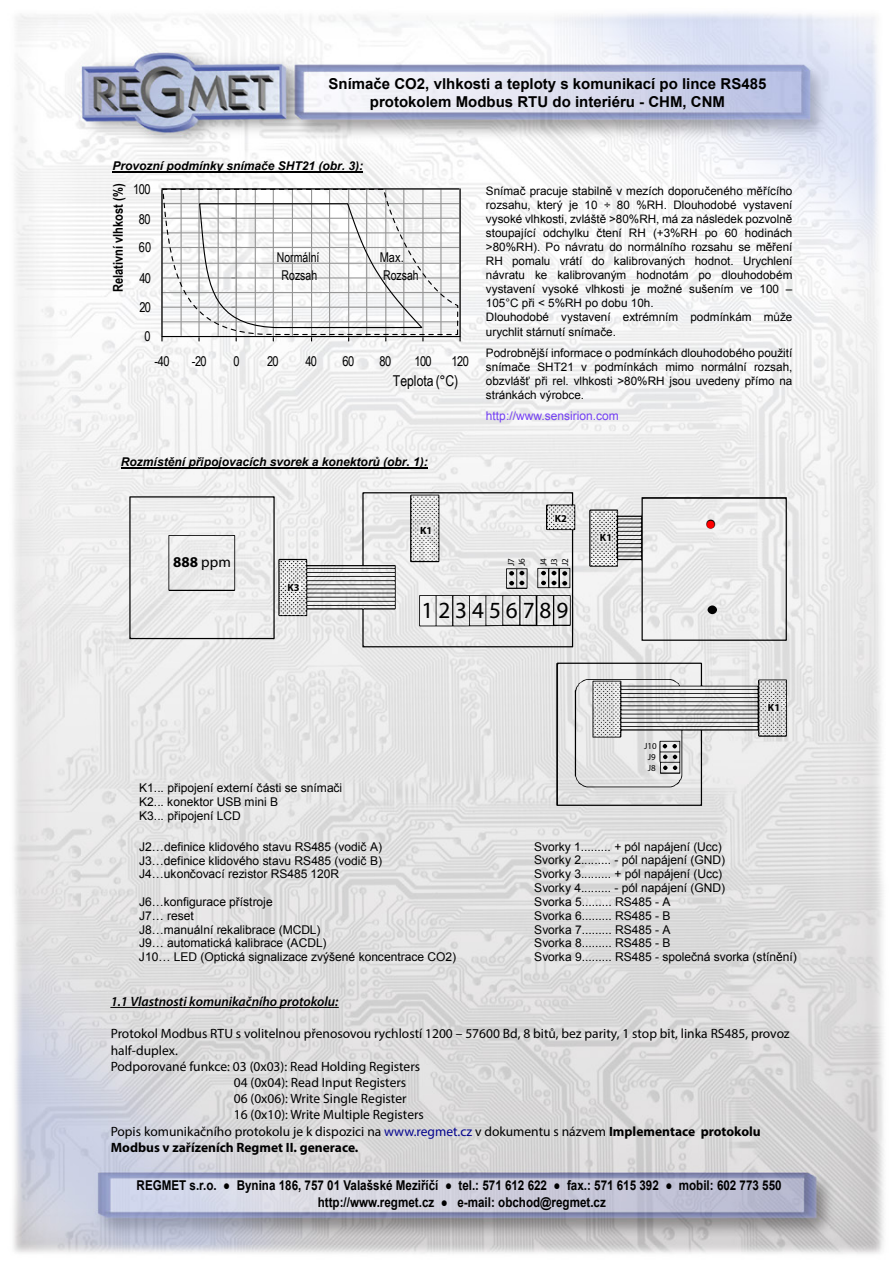
<style>
.page{position:relative;width:893px;height:1263px;background:#fff}
.page>*{position:absolute;margin:0;border:0;box-sizing:border-box;transform-origin:0 0}
.t1{font:700 48px "Myriad Pro";color:#000}
.t2{font:23.25px "Myriad Pro";color:#000}
.t3{font:700 15px/18px "Arial";color:#000;text-align:center}
.t4{font:15px "Arial Narrow";color:#000}
.t5{font:700 15px "Myriad Pro";color:#000}
.t6{font:13.5px "Myriad Pro";color:#000}
.t7{font:700 13.5px/16.2px "Arial";color:#000;text-align:center;scale:.86 1}
.t8{font:13.5px/29.4px "Arial Narrow";color:#000;text-align:center}
.t9{font:italic 600 13.5px "Myriad Pro";color:#000}
.t10{font:700 13.5px "Myriad Pro";color:#000}
.t11{font:700 13.5px "Arial Narrow";color:#000}
.t12{font:13.5px "Arial Narrow";color:#000;scale:.95 1}
.t13{font:12px/13.8px "Arial";letter-spacing:-.005em;color:#000}
.t14{font:italic 700 12px "Arial";color:#000}
.t15{font:12px "Arial";color:#723df4}
.t16{font:11.7px/14.1px "Arial";color:#000}
.t17{font:700 10.5px "Myriad Pro";color:#000}
.t18{font:9px/10.8px "Myriad Pro";color:#000;text-align:center}
.s1{font-weight:400}
.s2{color:#04048e}
.s3{font-weight:700}
</style>
<div class="page">
<img style="left:13px;top:13px;width:871px;height:1241px">
<hr style="left:112px;top:171px;width:251px;height:1px;background:#000">
<hr style="left:161px;top:189px;width:2px;height:146px;background:#959595">
<hr style="left:459px;top:189px;width:2px;height:152px;background:#000">
<hr style="left:161px;top:190px;width:2px;height:151px;background:#000">
<svg style="left:162px;top:188px;width:297px;height:153px"></svg>
<hr style="left:121px;top:467px;width:307px;height:1px;background:#000">
<svg style="left:278px;top:492px;width:297px;height:155px;fill:#e9e9e9"></svg>
<svg style="left:419px;top:595px;width:152px;height:32px"></svg>
<svg style="left:549px;top:507px;width:24px;height:20px"></svg>
<svg style="left:410px;top:495px;width:29px;height:67px"></svg>
<svg style="left:537px;top:568px;width:33px;height:20px"></svg>
<svg style="left:506px;top:568px;width:21px;height:21px"></svg>
<svg style="left:589px;top:497px;width:198px;height:144px"></svg>
<svg style="left:129px;top:496px;width:176px;height:143px"></svg>
<div style="left:707px;top:605px;width:10px;height:9px;background:#000;border-radius:50%"></div>
<svg style="left:556px;top:663px;width:231px;height:143px;background:#d0d0d0"></svg>
<hr style="left:111px;top:1007px;width:227px;height:1px;background:#000">
<p class="t3" style="left:329px;top:75px;width:439px">Snímače CO2, vlhkosti a teploty s komunikací po lince RS485 protokolem Modbus RTU do interiéru - CHM, CNM</p>
<p class="t14" style="left:112px;top:158px;width:252px">Provozní podmínky snímače SHT21 (obr. 3):</p>
<p class="t11" style="left:108px;top:292px;width:110px;rotate:-90deg">Relativní vlhkost (%)</p>
<p class="t8" style="left:133px;top:174px;width:19px">100<br>80</p>
<p class="t8" style="left:139px;top:232px;width:14px">60</p>
<p class="t12" style="left:277px;top:247px;width:46px">Normální</p>
<p class="t8" style="left:139px;top:263px;width:13px">40</p>
<p class="t12" style="left:282px;top:265px;width:39px">Rozsah</p>
<p class="t8" style="left:139px;top:292px;width:13px">20<br>0</p>
<p class="t8" style="left:380px;top:248px;width:41px;line-height:17.7px;text-align:left">Max.<br>Rozsah</p>
<p class="t8" style="left:154px;top:346px;width:16px">-40</p>
<p class="t8" style="left:192px;top:346px;width:16px">-20</p>
<p class="t8" style="left:233px;top:346px;width:8px">0</p>
<p class="t8" style="left:267px;top:346px;width:13px">20</p>
<p class="t8" style="left:305px;top:346px;width:13px">40</p>
<p class="t8" style="left:342px;top:346px;width:13px">60</p>
<p class="t8" style="left:379px;top:346px;width:13px">80</p>
<p class="t8" style="left:414px;top:346px;width:19px">100</p>
<p class="t8" style="left:451px;top:346px;width:19px">120</p>
<p class="t4" style="left:393px;top:370px;width:67px">Teplota (°C)</p>
<p class="t14" style="left:121px;top:454px;width:308px">Rozmístění připojovacích svorek a konektorů (obr. 1):</p>
<p class="t16" style="left:486px;top:184px;width:308px">Snímač pracuje stabilně v mezích doporučeného měřícího rozsahu, který je 10 ÷ 80 %RH. Dlouhodobé vystavení vysoké vlhkosti, zvláště &gt;80%RH, má za následek pozvolně stoupající odchylku čtení RH (+3%RH po 60 hodinách &gt;80%RH). Po návratu do normálního rozsahu se měření RH pomalu vrátí do kalibrovaných hodnot. Urychlení návratu ke kalibrovaným hodnotám po dlouhodobém vystavení vysoké vlhkosti je možné sušením ve 100 – 105°C při &lt; 5%RH po dobu 10h.<br>Dlouhodobé vystavení extrémním podmínkám může urychlit stárnutí snímače.</p>
<p class="t16" style="left:486px;top:346px;width:308px;text-align:justify">Podrobnější informace o podmínkách dlouhodobého použití snímače SHT21 v podmínkách mimo normální rozsah, obzvlášť při rel. vlhkosti &gt;80%RH jsou uvedeny přímo na stránkách výrobce.</p>
<p class="t15" style="left:486px;top:408px;width:134px">http://www.sensirion.com</p>
<p class="t5" style="left:173px;top:552px;width:59px">888 <span class="s1">ppm</span></p>
<p class="t17" style="left:287px;top:581px;width:14px">K3</p>
<p class="t17" style="left:420px;top:523px;width:14px">K1</p>
<p class="t17" style="left:555px;top:511px;width:14px">K2</p>
<p class="t18" style="left:505px;top:566px;width:9px;text-align:left;rotate:-90deg">J7<br>J6</p>
<p class="t18" style="left:538px;top:566px;width:9px;text-align:justify;rotate:-90deg">J4<br>J3<br>J2</p>
<p class="t17" style="left:600px;top:531px;width:14px">K1</p>
<h1 class="t1" style="left:704px;top:481px;width:14px">.</h1>
<h2 class="t2" style="left:422px;top:596px;width:148px">1 2 3 4 5 6 7 8 9</h2>
<p class="t18" style="left:644px;top:741px;width:14px">J10<br>J9<br>J8</p>
<p class="t17" style="left:768px;top:701px;width:14px">K1</p>
<p class="t13" style="left:139px;top:781px;width:205px">K1... připojení externí části se snímači<br>K2... konektor USB mini B<br>K3... připojení LCD</p>
<p class="t13" style="left:139px;top:840px;width:245px;text-align:justify">J2…definice klidového stavu RS485 (vodič A)<br>J3…definice klidového stavu RS485 (vodič B)<br>J4…ukončovací rezistor RS485 120R</p>
<p class="t13" style="left:139px;top:895px;width:319px">J6…konfigurace přístroje<br>J7… reset<br>J8…manuální rekalibrace (MCDL)<br>J9… automatická kalibrace (ACDL)<br>J10… LED (Optická signalizace zvýšené koncentrace CO2)</p>
<p class="t13" style="left:534px;top:840px;width:264px">Svorky 1......... + pól napájení (Ucc)<br>Svorky 2......... - pól napájení (GND)<br>Svorky 3......... + pól napájení (Ucc)<br>Svorky 4......... - pól napájení (GND)<br>Svorka 5......... RS485 - A<br>Svorka 6......... RS485 - B<br>Svorka 7......... RS485 - A<br>Svorka 8......... RS485 - B<br>Svorka 9......... RS485 - společná svorka (stínění)</p>
<p class="t9" style="left:111px;top:993px;width:229px">1.1 Vlastnosti komunikačního protokolu:</p>
<p class="t6" style="left:111px;top:1026px;width:680px">Protokol Modbus RTU s volitelnou přenosovou rychlostí 1200 – 57600 Bd, 8 bitů, bez parity, 1 stop bit, linka RS485, provoz</p>
<p class="t6" style="left:111px;top:1042px;width:69px">half-duplex.</p>
<p class="t6" style="left:111px;top:1058px;width:311px">Podporované funkce: 03 (0x03): Read Holding Registers</p>
<p class="t6" style="left:234px;top:1074px;width:174px">04 (0x04): Read Input Registers</p>
<p class="t6" style="left:234px;top:1090px;width:174px">06 (0x06): Write Single Register</p>
<p class="t6" style="left:234px;top:1107px;width:192px">16 (0x10): Write Multiple Registers</p>
<p class="t6" style="left:111px;top:1123px;width:651px">Popis komunikačního protokolu je k dispozici na <span class="s2">www.regmet.cz</span> v dokumentu s názvem <span class="s3">Implementace protokolu</span></p>
<p class="t10" style="left:111px;top:1138px;width:249px">Modbus v zařízeních Regmet II. generace.</p>
<p class="t7" style="left:137px;top:1178px;width:751px">REGMET s.r.o. ● Bynina 186, 757 01 Valašské Meziříčí ● tel.: 571 612 622 ● fax.: 571 615 392 ● mobil: 602 773 550 http://www.regmet.cz ● e-mail: obchod@regmet.cz</p>
</div>
